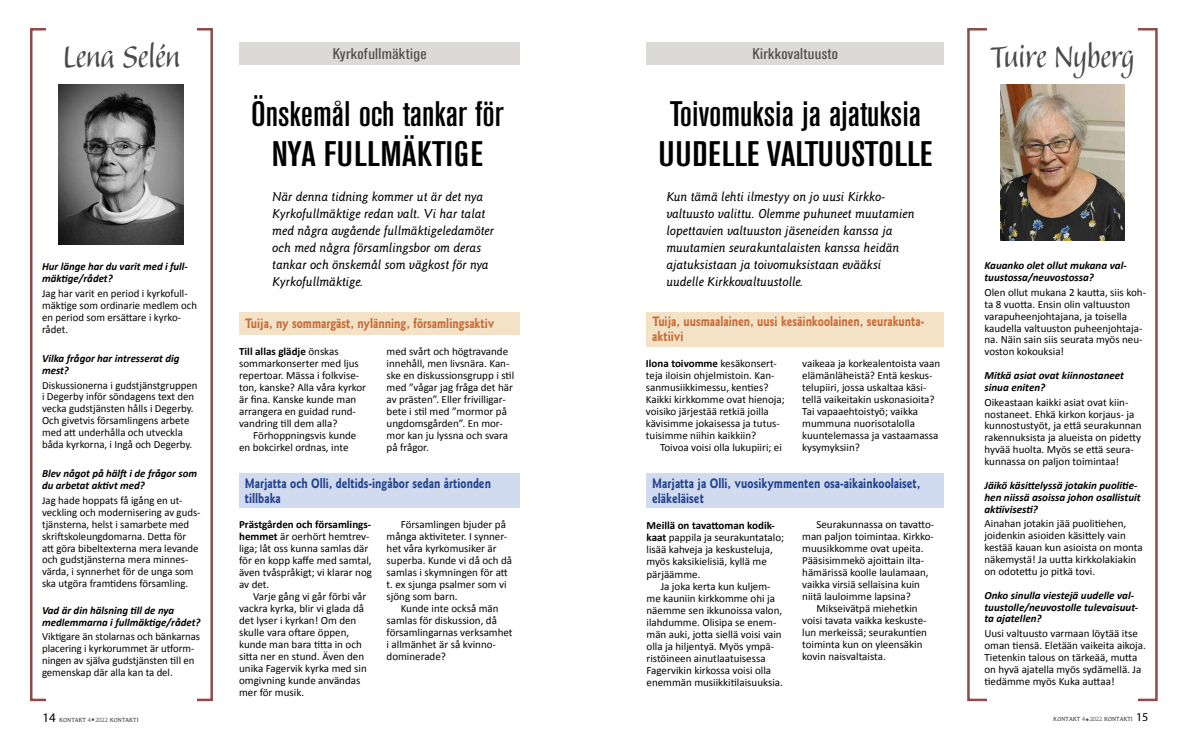
<style>
.page{position:relative;width:1191px;height:752px;background:#fff}
.page>*{position:absolute;margin:0;border:0;box-sizing:border-box;transform-origin:0 0}
.t1{font:40px "Balzano";color:#4a4a49}
.t2{font:500 condensed 35.2px/40px "Akzidenz Grotesk BE";color:#000;text-align:center;scale:1.11 1}
.t3{font:condensed 15.4px "Akzidenz Grotesk BE";letter-spacing:.02em;color:#4a4a49;scale:1.14 1}
.t4{font:700 13.8px/15px "AT Goudy Sans";color:#24418e;scale:.8 1}
.t5{font:700 13.8px/15px "AT Goudy Sans";color:#c56c38;scale:.8 1}
.t6{font:italic 500 13px/17px "AT Goudy Sans";color:#000}
.t7{font:11px/12px "Calibri";color:#000}
.t8{font:italic 700 11px/11.9px "Calibri";color:#000}
.t9{font:8px "Martti";color:#4a4a49;scale:.95 1}
.s1{font-weight:700}
.s2{font-family:"Myriad Pro";font-size:13px;color:#000}
.s3{font-size:5.6px}
.s4{font-family:"Myriad Pro";font-size:12px;color:#000}
</style>
<div class="page">
<div style="left:30px;top:28px;width:183px;height:672px;border:2px solid #904b48"></div>
<div style="left:967px;top:28px;width:190px;height:672px;border:2px solid #904b48"></div>
<div style="left:46px;top:0;width:151px;height:703px;background:#fff"></div>
<div style="left:987px;top:0;width:150px;height:703px;background:#fff"></div>
<img style="left:59px;top:85px;width:125px;height:159px">
<img style="left:1000px;top:85px;width:124px;height:156px">
<div style="left:239px;top:312px;width:281px;height:22px;background:#f4e2c7"></div>
<div style="left:646px;top:312px;width:298px;height:34px;background:#f4e2c7"></div>
<div style="left:239px;top:473px;width:281px;height:34px;background:#d1dbf0"></div>
<div style="left:646px;top:473px;width:298px;height:34px;background:#d1dbf0"></div>
<div style="left:239px;top:43px;width:281px;height:22px;background:#dbdad7"></div>
<div style="left:646px;top:43px;width:298px;height:22px;background:#dbdad7"></div>
<h1 class="t1" style="left:63px;top:37px;width:119px">Lena Selén</h1>
<p class="t8" style="left:42px;top:260px;width:147px">Hur länge har du varit med i full&shy;mäktige/rådet?</p>
<p class="t7" style="left:42px;top:286px;width:157px">Jag har varit en period i kyrkofull&shy;mäktige som ordinarie medlem och en period som ersättare i kyrko&shy;rådet.</p>
<p class="t8" style="left:42px;top:351px;width:139px">Vilka frågor har intresserat dig mest?</p>
<p class="t7" style="left:42px;top:378px;width:157px">Diskussionerna i gudstjänstgruppen i Degerby inför söndagens text den vecka gudstjänsten hålls i Degerby.<br>Och givetvis församlingens arbete med att underhålla och utveckla båda kyrkorna, i Ingå och Degerby.</p>
<p class="t8" style="left:42px;top:467px;width:156px">Blev något på hälft i de frågor som du arbetat aktivt med?</p>
<p class="t7" style="left:42px;top:493px;width:160px">Jag hade hoppats få igång en ut&shy;veckling och modernisering av guds&shy;tjänsterna, helst i samarbete med skriftskoleungdomarna. Detta för att göra bibeltexterna mera levande och gudstjänsterna mera minnes&shy;värda, i synnerhet för de unga som ska utgöra framtidens församling.</p>
<p class="t8" style="left:42px;top:603px;width:160px">Vad är din hälsning till de nya medlemmarna i fullmäktige/rådet?</p>
<p class="t7" style="left:42px;top:630px;width:159px">Viktigare än stolarnas och bänkarnas placering i kyrkorummet är utform&shy;ningen av själva gudstjänsten till en gemenskap där alla kan ta del.</p>
<h3 class="t3" style="left:333px;top:45px;width:84px">Kyrkofullmäktige</h3>
<h3 class="t3" style="left:752px;top:45px;width:76px">Kirkkovaltuusto</h3>
<h2 class="t2" style="left:251px;top:94px;width:229px">Önskemål och tankar för<br>NYA FULLMÄKTIGE</h2>
<p class="t6" style="left:272px;top:188px;width:223px">När denna tidning kommer ut är det nya Kyrkofullmäktige redan valt. Vi har talat med några avgående fullmäktigeledamöter och med några församlingsbor om deras tankar och önskemål som vägkost för nya Kyrkofullmäktige.</p>
<h2 class="t2" style="left:658px;top:94px;width:248px">Toivomuksia ja ajatuksia<br>UUDELLE VALTUUSTOLLE</h2>
<p class="t6" style="left:666px;top:188px;width:249px">Kun tämä lehti ilmestyy on jo uusi Kirkko&shy;valtuusto valittu. Olemme puhuneet muutamien lopettavien valtuuston jäseneiden kanssa ja muutamien seurakuntalaisten kanssa heidän ajatuksistaan ja toivomuksistaan evääksi uudelle Kirkkovaltuustolle.</p>
<p class="t5" style="left:245px;top:315px;width:314px">Tuija, ny sommargäst, nylänning, församlingsaktiv</p>
<p class="t5" style="left:652px;top:313px;width:342px">Tuija, uusmaalainen, uusi kesäinkoolainen, seurakunta&shy;aktiivi</p>
<p class="t7" style="left:239px;top:345px;width:128px"><span class="s1">Till allas glädje</span> önskas sommarkonserter med ljus repertoar. Mässa i folkvise&shy;ton, kanske? Alla våra kyrkor är fina. Kanske kunde man arrangera en guidad rund&shy;vandring till dem alla?</p>
<p class="t7" style="left:239px;top:429px;width:119px;text-indent:14px">Förhoppningsvis kunde en bokcirkel ordnas, inte</p>
<p class="t7" style="left:386px;top:345px;width:129px">med svårt och högtravande innehåll, men livsnära. Kan&shy;ske en diskussionsgrupp i stil med ”vågar jag fråga det här av prästen”. Eller frivilligar&shy;bete i stil med ”mormor på ungdomsgården”. En mor&shy;mor kan ju lyssna och svara på frågor.</p>
<p class="t7" style="left:646px;top:356px;width:140px"><span class="s1">Ilona toivomme</span> kesäkonsert&shy;teja iloisin ohjelmistoin. Kan&shy;sanmusiikkimessu, kenties?<br>Kaikki kirkkomme ovat hienoja; voisiko järjestää retkiä joilla kävisimme jokaisessa ja tutus&shy;tuisimme niihin kaikkiin?</p>
<p class="t7" style="left:660px;top:440px;width:123px">Toivoa voisi olla lukupiiri; ei</p>
<p class="t7" style="left:802px;top:356px;width:139px">vaikeaa ja korkealentoista vaan elämänläheistä? Entä keskus&shy;telupiiri, jossa uskaltaa käsi&shy;tellä vaikeitakin uskonasioita?<br>Tai vapaaehtoistyö; vaikka mummuna nuorisotalolla kuuntelemassa ja vastaamassa kysymyksiin?</p>
<p class="t4" style="left:245px;top:475px;width:309px">Marjatta och Olli, deltids-ingåbor sedan årtionden tillbaka</p>
<p class="t4" style="left:652px;top:475px;width:337px">Marjatta ja Olli, vuosikymmenten osa-aikainkoolaiset, eläkeläiset</p>
<p class="t7" style="left:239px;top:517px;width:134px"><span class="s1">Prästgården och församlings&shy;hemmet</span> är oerhört hemtrev&shy;liga; låt oss kunna samlas där för en kopp kaffe med samtal, även tvåspråkigt; vi klarar nog av det.</p>
<p class="t7" style="left:239px;top:589px;width:129px;text-indent:14px">Varje gång vi går förbi vår vackra kyrka, blir vi glada då det lyser i kyrkan! Om den skulle vara oftare öppen, kunde man bara titta in och sitta ner en stund. Även den unika Fagervik kyrka med sin omgivning kunde användas mer för musik.</p>
<p class="t7" style="left:386px;top:517px;width:127px;text-indent:14px">Församlingen bjuder på många aktiviteter. I synner&shy;het våra kyrkomusiker är superba. Kunde vi då och då samlas i skymningen för att t. ex sjunga psalmer som vi sjöng som barn.</p>
<p class="t7" style="left:386px;top:601px;width:127px;text-indent:14px">Kunde inte också män samlas för diskussion, då församlingarnas verksamhet i allmänhet är så kvinno&shy;dominerade?</p>
<p class="t7" style="left:646px;top:519px;width:139px"><span class="s1">Meillä on tavattoman kodik&shy;kaat</span> pappila ja seurakuntatalo; lisää kahveja ja keskusteluja, myös kaksikielisiä, kyllä me pärjäämme.</p>
<p class="t7" style="left:646px;top:579px;width:138px;text-indent:14px">Ja joka kerta kun kuljem&shy;me kauniin kirkkomme ohi ja näemme sen ikkunoissa valon, ilahdumme. Olisipa se enem&shy;män auki, jotta siellä voisi vain olla ja hiljentyä. Myös ympä&shy;ristöineen ainutlaatuisessa<br>Fagervikin kirkossa voisi olla enemmän musiikkitilaisuuksia.</p>
<p class="t7" style="left:802px;top:517px;width:133px;text-indent:14px">Seurakunnassa on tavatto&shy;man paljon toimintaa. Kirkko&shy;muusikkomme ovat upeita.<br>Pääsisimmekö ajoittain ilta&shy;hämärissä koolle laulamaan, vaikka virsiä sellaisina kuin niitä lauloimme lapsina?</p>
<p class="t7" style="left:802px;top:601px;width:126px;text-indent:14px">Mikseivätpä miehetkin voisi tavata vaikka keskuste&shy;lun merkeissä; seurakuntien toiminta kun on yleensäkin kovin naisvaltaista.</p>
<h1 class="t1" style="left:990px;top:37px;width:145px">Tuire Nyberg</h1>
<p class="t8" style="left:984px;top:259px;width:144px">Kauanko olet ollut mukana val&shy;tuustossa/neuvostossa?</p>
<p class="t7" style="left:984px;top:285px;width:163px">Olen ollut mukana 2 kautta, siis koh&shy;ta 8 vuotta. Ensin olin valtuuston varapuheenjohtajana, ja toisella kaudella valtuuston puheenjohtaja&shy;na. Näin sain siis seurata myös neu&shy;voston kokouksia!</p>
<p class="t8" style="left:984px;top:369px;width:141px">Mitkä asiat ovat kiinnostaneet sinua eniten?</p>
<p class="t7" style="left:984px;top:395px;width:159px">Oikeastaan kaikki asiat ovat kiin&shy;nostaneet. Ehkä kirkon korjaus- ja kunnostustyöt, ja että seurakunnan rakennuksista ja alueista on pidetty hyvää huolta. Myös se että seura&shy;kunnassa on paljon toimintaa!</p>
<p class="t8" style="left:984px;top:478px;width:158px">Jäikö käsittelyssä jotakin puolitie&shy;hen niissä asoissa johon osallistuit aktiivisesti?</p>
<p class="t7" style="left:984px;top:517px;width:160px">Ainahan jotakin jää puolitiehen, joidenkin asioiden käsittely vain kestää kauan kun asioista on monta näkemystä! Ja uutta kirkkolakiakin on odotettu jo pitkä tovi.</p>
<p class="t8" style="left:984px;top:588px;width:155px">Onko sinulla viestejä uudelle val&shy;tuustolle/neuvostolle tulevaisuut&shy;ta ajatellen?</p>
<p class="t7" style="left:984px;top:626px;width:163px">Uusi valtuusto varmaan löytää itse oman tiensä. Eletään vaikeita aikoja.<br>Tietenkin talous on tärkeää, mutta on hyvä ajatella myös sydämellä. Ja tiedämme myös Kuka auttaa!</p>
<p class="t9" style="left:43px;top:713px;width:103px"><span class="s2">14</span> Kontakt <span class="s3">4 2022</span> Kontakti</p>
<p class="t9" style="left:1053px;top:713px;width:102px">Kontakt <span class="s3">4 2022</span> Kontakti <span class="s4">15</span></p>
</div>
